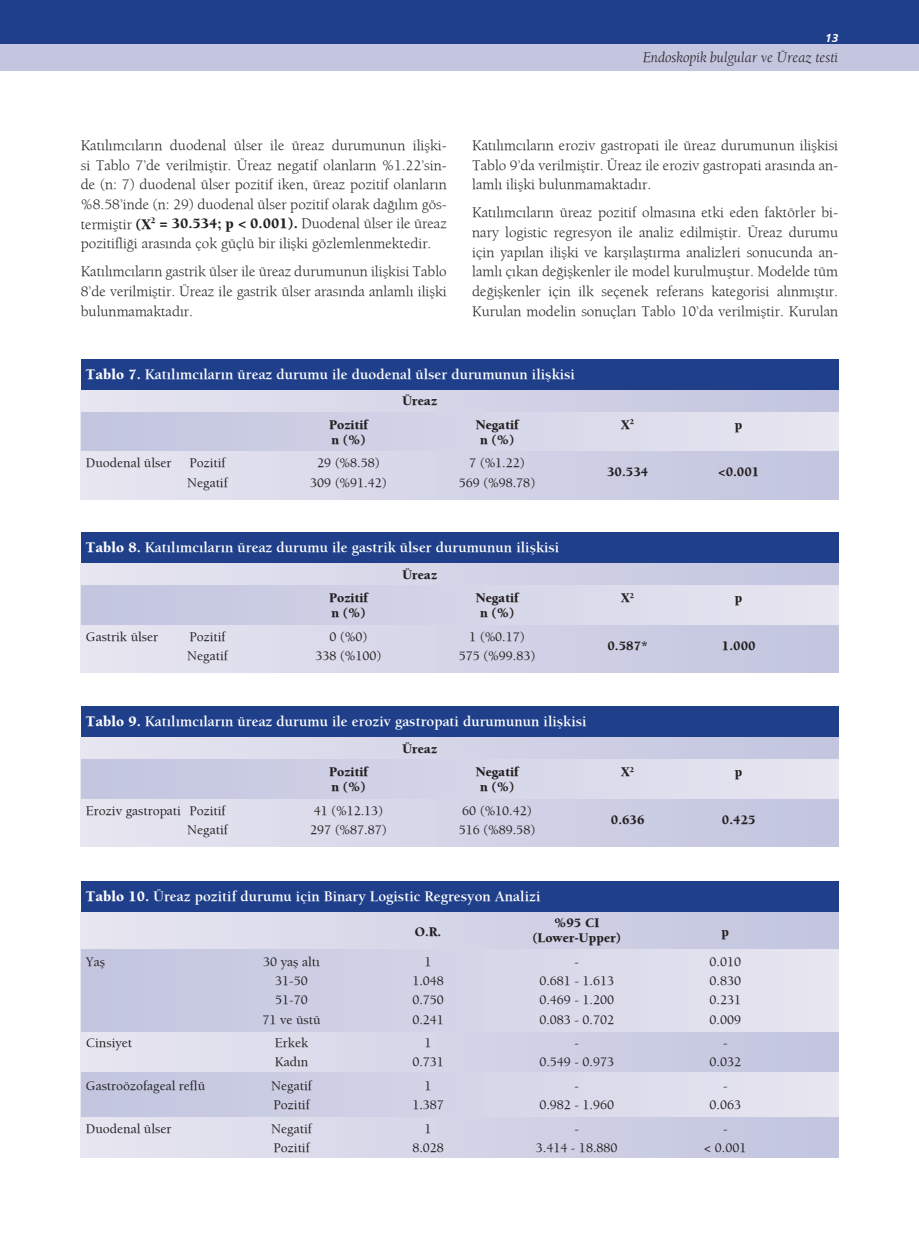
<style>
.page{position:relative;width:919px;height:1238px;background:#fff}
.page>*{position:absolute;margin:0;border:0;box-sizing:border-box;transform-origin:0 0}
.t1{font:300 15px/19.6px "Berkeley";color:#231f20;text-align:justify}
.t2{font:700 15px "Berkeley";color:#fff}
.t3{font:italic 300 15px "Berkeley";color:#231f20}
.t4{font:500 13.5px "Berkeley";color:#231f20}
.t5{font:900 13.5px "Berkeley";color:#231f20}
.t6{font:italic 700 12px "Fruga Sans";color:#fff}
.s1{font-weight:900}
</style>
<div class="page">
<div style="left:0;top:0;width:918px;height:45px;background:#1f3f8a"></div>
<div style="left:0;top:44px;width:918px;height:27px;background:#c4c6df"></div>
<div style="left:81px;top:563px;width:757px;height:110px;background:linear-gradient(to right,#e6e5f0,#c3c5df)"></div>
<div style="left:81px;top:586px;width:757px;height:38px;background:linear-gradient(to right,#c2c4df,#e7e6f0)"></div>
<div style="left:81px;top:532px;width:757px;height:31px;background:#1f3f8a"></div>
<div style="left:81px;top:737px;width:757px;height:109px;background:linear-gradient(to right,#e6e5f0,#c3c5df)"></div>
<div style="left:81px;top:760px;width:757px;height:38px;background:linear-gradient(to right,#c2c4df,#e7e6f0)"></div>
<div style="left:81px;top:706px;width:757px;height:31px;background:#1f3f8a"></div>
<div style="left:81px;top:911px;width:757px;height:246px;background:linear-gradient(to right,#e7e5f0,#c2c5df)"></div>
<div style="left:81px;top:949px;width:757px;height:82px;background:linear-gradient(to right,#c2c4df,#e7e6f0)"></div>
<div style="left:81px;top:1072px;width:757px;height:44px;background:linear-gradient(to right,#c2c4df,#e7e6f0)"></div>
<div style="left:81px;top:881px;width:757px;height:30px;background:#1f3f8a"></div>
<div style="left:81px;top:390px;width:757px;height:110px;background:linear-gradient(to right,#e6e5f0,#c3c5df)"></div>
<div style="left:81px;top:413px;width:757px;height:38px;background:linear-gradient(to right,#c2c4df,#e7e6f0)"></div>
<div style="left:81px;top:359px;width:757px;height:31px;background:#1f3f8a"></div>
<p class="t6" style="left:825px;top:31px;width:14px">13</p>
<p class="t3" style="left:642px;top:49px;width:197px">Endoskopik bulgular ve Üreaz testi</p>
<p class="t1" style="left:81px;top:135px;width:367px">Katılımcıların duodenal ülser ile üreaz durumunun ilişki&shy;si Tablo 7’de verilmiştir. Üreaz negatif olanların %1.22’sin&shy;de (n: 7) duodenal ülser pozitif iken, üreaz pozitif olanların %8.58’inde (n: 29) duodenal ülser pozitif olarak dağılım gös&shy;termiştir <span class="s1">(X</span><sup>2</sup> <span class="s1">= 30.534; p &lt; 0.001).</span> Duodenal ülser ile üreaz pozitifliği arasında çok güçlü bir ilişki gözlemlenmektedir.</p>
<p class="t1" style="left:81px;top:261px;width:367px">Katılımcıların gastrik ülser ile üreaz durumunun ilişkisi Tablo 8’de verilmiştir. Üreaz ile gastrik ülser arasında anlamlı ilişki bulunmamaktadır.</p>
<p class="t1" style="left:472px;top:135px;width:367px">Katılımcıların eroziv gastropati ile üreaz durumunun ilişkisi Tablo 9’da verilmiştir. Üreaz ile eroziv gastropati arasında an&shy;lamlı ilişki bulunmamaktadır.</p>
<p class="t1" style="left:472px;top:202px;width:367px">Katılımcıların üreaz pozitif olmasına etki eden faktörler bi&shy;nary logistic regresyon ile analiz edilmiştir. Üreaz durumu için yapılan ilişki ve karşılaştırma analizleri sonucunda an&shy;lamlı çıkan değişkenler ile model kurulmuştur. Modelde tüm değişkenler için ilk seçenek referans kategorisi alınmıştır.<br>Kurulan modelin sonuçları Tablo 10’da verilmiştir. Kurulan</p>
<p class="t2" style="left:86px;top:365px;width:490px"><span class="s1">Tablo 7.</span> Katılımcıların üreaz durumu ile duodenal ülser durumunun ilişkisi</p>
<p class="t5" style="left:402px;top:393px;width:36px">Üreaz</p>
<p class="t5" style="left:329px;top:416px;width:40px">Pozitif</p>
<p class="t5" style="left:475px;top:416px;width:44px">Negatif</p>
<p class="t5" style="left:621px;top:416px;width:14px">X<sup>2</sup></p>
<p class="t5" style="left:734px;top:416px;width:9px">p</p>
<p class="t5" style="left:331px;top:431px;width:36px">n (%)</p>
<p class="t5" style="left:480px;top:431px;width:36px">n (%)</p>
<p class="t4" style="left:86px;top:455px;width:87px">Duodenal ülser</p>
<p class="t4" style="left:189px;top:455px;width:38px">Pozitif</p>
<p class="t4" style="left:317px;top:455px;width:64px">29 (%8.58)</p>
<p class="t4" style="left:469px;top:455px;width:57px">7 (%1.22)</p>
<p class="t5" style="left:607px;top:464px;width:43px">30.534</p>
<p class="t5" style="left:718px;top:464px;width:43px">&lt;0.001</p>
<p class="t4" style="left:187px;top:474px;width:42px">Negatif</p>
<p class="t4" style="left:310px;top:474px;width:78px">309 (%91.42)</p>
<p class="t4" style="left:458px;top:474px;width:78px">569 (%98.78)</p>
<p class="t2" style="left:86px;top:538px;width:475px"><span class="s1">Tablo 8.</span> Katılımcıların üreaz durumu ile gastrik ülser durumunun ilişkisi</p>
<p class="t5" style="left:402px;top:566px;width:36px">Üreaz</p>
<p class="t5" style="left:329px;top:589px;width:40px">Pozitif</p>
<p class="t5" style="left:475px;top:589px;width:44px">Negatif</p>
<p class="t5" style="left:621px;top:589px;width:14px">X<sup>2</sup></p>
<p class="t5" style="left:734px;top:589px;width:9px">p</p>
<p class="t5" style="left:331px;top:604px;width:36px">n (%)</p>
<p class="t5" style="left:480px;top:604px;width:36px">n (%)</p>
<p class="t4" style="left:86px;top:628px;width:74px">Gastrik ülser</p>
<p class="t4" style="left:189px;top:628px;width:38px">Pozitif</p>
<p class="t4" style="left:329px;top:628px;width:40px">0 (%0)</p>
<p class="t4" style="left:469px;top:628px;width:57px">1 (%0.17)</p>
<p class="t5" style="left:607px;top:637px;width:42px">0.587*</p>
<p class="t5" style="left:721px;top:637px;width:35px">1.000</p>
<p class="t4" style="left:187px;top:647px;width:42px">Negatif</p>
<p class="t4" style="left:315px;top:647px;width:68px">338 (%100)</p>
<p class="t4" style="left:458px;top:647px;width:78px">575 (%99.83)</p>
<p class="t2" style="left:86px;top:712px;width:502px"><span class="s1">Tablo 9.</span> Katılımcıların üreaz durumu ile eroziv gastropati durumunun ilişkisi</p>
<p class="t5" style="left:402px;top:740px;width:36px">Üreaz</p>
<p class="t5" style="left:329px;top:763px;width:40px">Pozitif</p>
<p class="t5" style="left:475px;top:763px;width:44px">Negatif</p>
<p class="t5" style="left:621px;top:763px;width:14px">X<sup>2</sup></p>
<p class="t5" style="left:734px;top:763px;width:9px">p</p>
<p class="t5" style="left:331px;top:778px;width:36px">n (%)</p>
<p class="t5" style="left:480px;top:778px;width:36px">n (%)</p>
<p class="t4" style="left:86px;top:802px;width:141px">Eroziv gastropati Pozitif</p>
<p class="t4" style="left:313px;top:802px;width:71px">41 (%12.13)</p>
<p class="t4" style="left:462px;top:802px;width:71px">60 (%10.42)</p>
<p class="t5" style="left:610px;top:811px;width:35px">0.636</p>
<p class="t5" style="left:721px;top:811px;width:35px">0.425</p>
<p class="t4" style="left:187px;top:821px;width:42px">Negatif</p>
<p class="t4" style="left:310px;top:821px;width:78px">297 (%87.87)</p>
<p class="t4" style="left:458px;top:821px;width:78px">516 (%89.58)</p>
<p class="t2" style="left:86px;top:887px;width:456px"><span class="s1">Tablo 10.</span> Üreaz pozitif durumu için Binary Logistic Regresyon Analizi</p>
<p class="t5" style="left:415px;top:923px;width:28px">O.R.</p>
<p class="t5" style="left:554px;top:914px;width:47px">%95 CI</p>
<p class="t5" style="left:532px;top:929px;width:90px">(Lower-Upper)</p>
<p class="t5" style="left:721px;top:923px;width:9px">p</p>
<p class="t4" style="left:86px;top:953px;width:20px">Yaş</p>
<p class="t4" style="left:263px;top:953px;width:58px">30 yaş altı</p>
<p class="t4" style="left:424px;top:953px;width:9px">1</p>
<p class="t4" style="left:574px;top:953px;width:6px">-</p>
<p class="t4" style="left:709px;top:953px;width:33px">0.010</p>
<p class="t4" style="left:275px;top:972px;width:34px">31-50</p>
<p class="t4" style="left:412px;top:972px;width:33px">1.048</p>
<p class="t4" style="left:539px;top:972px;width:76px">0.681 - 1.613</p>
<p class="t4" style="left:709px;top:972px;width:33px">0.830</p>
<p class="t4" style="left:275px;top:991px;width:34px">51-70</p>
<p class="t4" style="left:412px;top:991px;width:33px">0.750</p>
<p class="t4" style="left:539px;top:991px;width:76px">0.469 - 1.200</p>
<p class="t4" style="left:709px;top:991px;width:33px">0.231</p>
<p class="t4" style="left:262px;top:1011px;width:60px">71 ve üstü</p>
<p class="t4" style="left:412px;top:1011px;width:33px">0.241</p>
<p class="t4" style="left:539px;top:1011px;width:76px">0.083 - 0.702</p>
<p class="t4" style="left:709px;top:1011px;width:33px">0.009</p>
<p class="t4" style="left:86px;top:1034px;width:48px">Cinsiyet</p>
<p class="t4" style="left:275px;top:1034px;width:35px">Erkek</p>
<p class="t4" style="left:424px;top:1034px;width:9px">1</p>
<p class="t4" style="left:574px;top:1034px;width:6px">-</p>
<p class="t4" style="left:723px;top:1034px;width:6px">-</p>
<p class="t4" style="left:275px;top:1053px;width:35px">Kadın</p>
<p class="t4" style="left:412px;top:1053px;width:33px">0.731</p>
<p class="t4" style="left:539px;top:1053px;width:76px">0.549 - 0.973</p>
<p class="t4" style="left:709px;top:1053px;width:33px">0.032</p>
<p class="t4" style="left:86px;top:1077px;width:121px">Gastroözofageal reflü</p>
<p class="t4" style="left:271px;top:1077px;width:42px">Negatif</p>
<p class="t4" style="left:424px;top:1077px;width:9px">1</p>
<p class="t4" style="left:574px;top:1077px;width:6px">-</p>
<p class="t4" style="left:723px;top:1077px;width:6px">-</p>
<p class="t4" style="left:273px;top:1096px;width:38px">Pozitif</p>
<p class="t4" style="left:412px;top:1096px;width:33px">1.387</p>
<p class="t4" style="left:539px;top:1096px;width:76px">0.982 - 1.960</p>
<p class="t4" style="left:709px;top:1096px;width:33px">0.063</p>
<p class="t4" style="left:86px;top:1120px;width:87px">Duodenal ülser</p>
<p class="t4" style="left:271px;top:1120px;width:42px">Negatif</p>
<p class="t4" style="left:424px;top:1120px;width:9px">1</p>
<p class="t4" style="left:574px;top:1120px;width:6px">-</p>
<p class="t4" style="left:723px;top:1120px;width:6px">-</p>
<p class="t4" style="left:273px;top:1139px;width:38px">Pozitif</p>
<p class="t4" style="left:412px;top:1139px;width:33px">8.028</p>
<p class="t4" style="left:536px;top:1139px;width:83px">3.414 - 18.880</p>
<p class="t4" style="left:704px;top:1139px;width:44px">&lt; 0.001</p>
</div>
